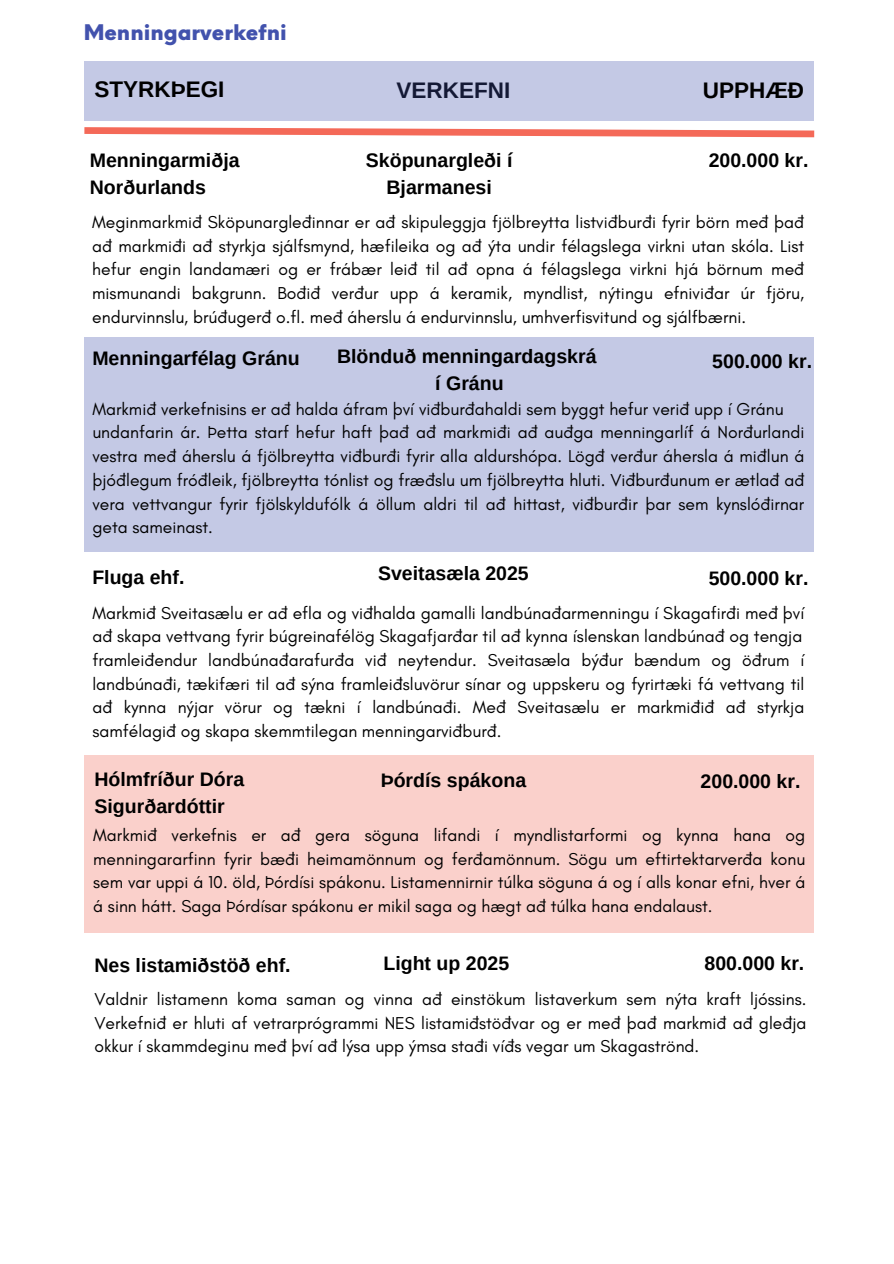
<style>
.page{position:relative;width:894px;height:1264px;background:#fff}
.page>*{position:absolute;margin:0;border:0;box-sizing:border-box;transform-origin:0 0}
.t1{font:700 22.5px "Arimo";color:#000}
.t2{font:900 21px "Neue Einstellung";color:#4252ad}
.t3{font:700 19.5px/27px "Arimo";color:#000}
.t4{font:17.55px/23.7px "Glacial Indifference";color:#000;text-align:justify}
</style>
<div class="page">
<div style="left:84px;top:61px;width:729px;height:60px;background:#c4c9e5"></div>
<svg style="left:84px;top:127px;width:731px;height:11px"></svg>
<div style="left:84px;top:337px;width:729px;height:215px;background:#c4c9e5"></div>
<div style="left:84px;top:755px;width:729px;height:178px;background:#fad0cb"></div>
<p class="t2" style="left:84px;top:13px;width:204px">Menningarverkefni</p>
<h1 class="t1" style="left:94px;top:77px;width:131px">STYRKÞEGI</h1>
<h1 class="t1" style="left:702px;top:78px;width:103px">UPPHÆÐ</h1>
<h2 class="t1" style="left:396px;top:78px;width:115px">VERKEFNI</h2>
<h1 class="t3" style="left:90px;top:147px;width:151px">Menningarmiðja<br>Norðurlands</h1>
<p class="t3" style="left:366px;top:147px;width:148px;text-align:center">Sköpunargleði í<br>Bjarmanesi</p>
<h3 class="t3" style="left:708px;top:147px;width:101px">200.000 kr.</h3>
<h3 class="t4" style="left:92px;top:210px;width:713px">Meginmarkmið Sköpunargleðinnar er að skipuleggja fjölbreytta listviðburði fyrir börn með það að markmiði að styrkja sjálfsmynd, hæfileika og að ýta undir félagslega virkni utan skóla. List hefur engin landamæri og er frábær leið til að opna á félagslega virkni hjá börnum með mismunandi bakgrunn. Boðið verður upp á keramik, myndlist, nýtingu efniviðar úr fjöru, endurvinnslu, brúðugerð o.fl. með áherslu á endurvinnslu, umhverfisvitund og sjálfbærni.</h3>
<h3 class="t3" style="left:337px;top:343px;width:261px">Blönduð menningardagskrá</h3>
<h3 class="t3" style="left:712px;top:347px;width:101px">500.000 kr.</h3>
<h3 class="t3" style="left:435px;top:370px;width:70px">í Gránu</h3>
<h3 class="t3" style="left:92px;top:345px;width:209px">Menningarfélag Gránu</h3>
<p class="t4" style="left:92px;top:397px;width:692px">Markmið verkefnisins er að halda áfram því viðburðahaldi sem byggt hefur verið upp í Gránu</p>
<p class="t4" style="left:92px;top:420px;width:713px">undanfarin ár. Þetta starf hefur haft það að markmiði að auðga menningarlíf á Norðurlandi vestra með áherslu á fjölbreytta viðburði fyrir alla aldurshópa. Lögð verður áhersla á miðlun á þjóðlegum fróðleik, fjölbreytta tónlist og fræðslu um fjölbreytta hluti. Viðburðunum er ætlað að vera vettvangur fyrir fjölskyldufólk á öllum aldri til að hittast, viðburðir þar sem kynslóðirnar geta sameinast.</p>
<h3 class="t3" style="left:378px;top:560px;width:152px">Sveitasæla 2025</h3>
<h3 class="t3" style="left:92px;top:563px;width:94px">Fluga ehf.</h3>
<p class="t4" style="left:92px;top:601px;width:713px">Markmið Sveitasælu er að efla og viðhalda gamalli landbúnaðarmenningu í Skagafirði með því að skapa vettvang fyrir búgreinafélög Skagafjarðar til að kynna íslenskan landbúnað og tengja</p>
<p class="t4" style="left:92px;top:648px;width:713px">framleiðendur landbúnaðarafurða við neytendur. Sveitasæla býður bændum og öðrum í landbúnaði, tækifæri til að sýna framleiðsluvörur sínar og uppskeru og fyrirtæki fá vettvang til að kynna nýjar vörur og tækni í landbúnaði. Með Sveitasælu er markmiðið að styrkja samfélagið og skapa skemmtilegan menningarviðburð.</p>
<h3 class="t3" style="left:708px;top:565px;width:101px">500.000 kr.</h3>
<h3 class="t3" style="left:94px;top:765px;width:151px">Hólmfríður Dóra<br>Sigurðardóttir</h3>
<p class="t3" style="left:380px;top:767px;width:147px">Þórdís spákona</p>
<h3 class="t3" style="left:700px;top:767px;width:101px">200.000 kr.</h3>
<p class="t4" style="left:93px;top:823px;width:713px">Markmið verkefnis er að gera söguna lifandi í myndlistarformi og kynna hana og menningararfinn fyrir bæði heimamönnum og ferðamönnum. Sögu um eftirtektarverða konu sem var uppi á 10. öld, Þórdísi spákonu. Listamennirnir túlka söguna á og í alls konar efni, hver á á sinn hátt. Saga Þórdísar spákonu er mikil saga og hægt að túlka hana endalaust.</p>
<h3 class="t3" style="left:383px;top:949px;width:127px">Light up 2025</h3>
<h3 class="t3" style="left:704px;top:949px;width:101px">800.000 kr.</h3>
<p class="t3" style="left:94px;top:951px;width:198px">Nes listamiðstöð ehf.</p>
<p class="t4" style="left:94px;top:987px;width:713px">Valdnir listamenn koma saman og vinna að einstökum listaverkum sem nýta kraft ljóssins.<br>Verkefnið er hluti af vetrarprógrammi NES listamiðstöðvar og er með það markmið að gleðja okkur í skammdeginu með því að lýsa upp ýmsa staði víðs vegar um Skagaströnd.</p>
</div>
